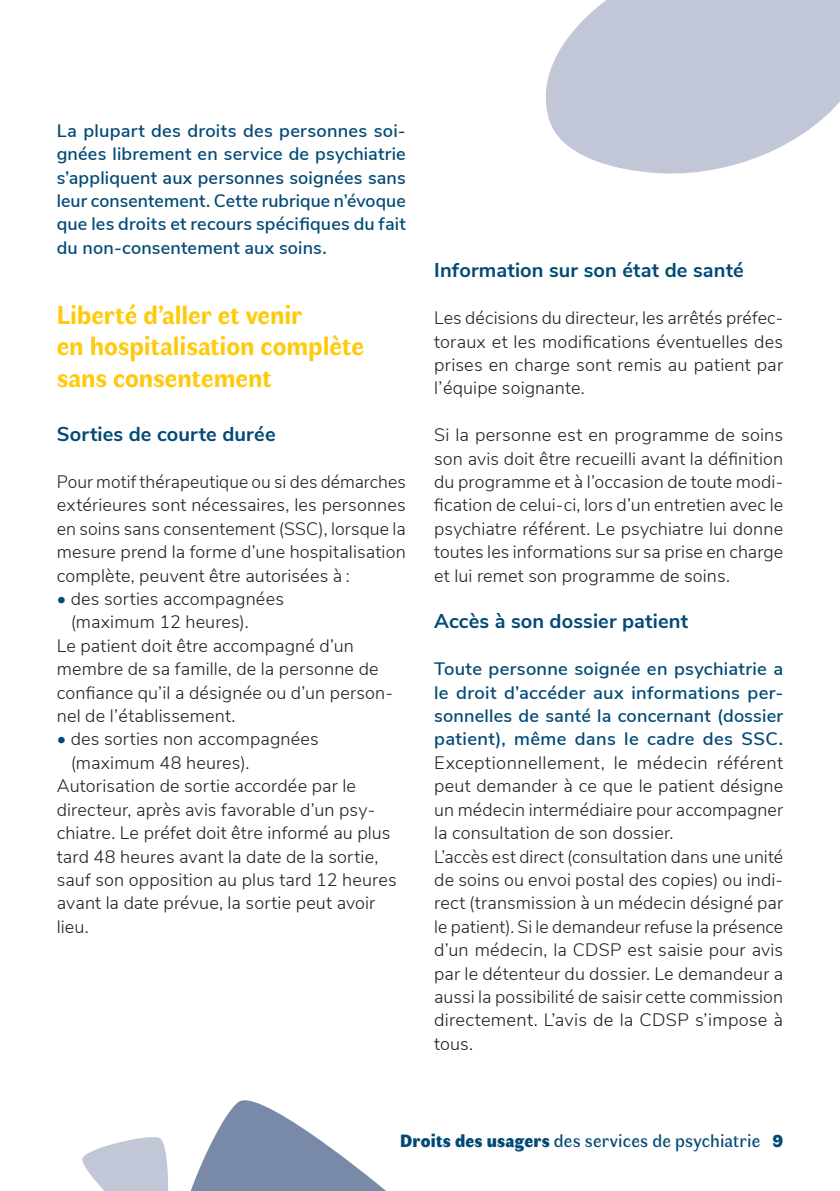
<style>
.page{position:relative;width:840px;height:1191px;background:#fff}
.page>*{position:absolute;margin:0;border:0;box-sizing:border-box;transform-origin:0 0}
.t1{font:700 26px/31.2px "Faune Text";letter-spacing:-.005em;color:#feca0a}
.t2{font:700 20px "Nunito Sans";letter-spacing:.01em;color:#014976}
.t3{font:300 18px/23.4px "Nunito Sans";letter-spacing:.005em;color:#231f20;text-align:justify}
.t4{font:600 18px/23.4px "Nunito Sans";letter-spacing:.01em;color:#014976;text-align:justify}
.t5{font:18px "Faune Text";letter-spacing:.01em;color:#014976}
.s1{color:#014976}
.s2{font-family:"Faune Display";font-weight:900}
</style>
<div class="page">
<svg style="left:82px;top:1100px;width:304px;height:91px"></svg>
<svg style="left:545px;top:0;width:294px;height:174px;fill:#c1c7d7"></svg>
<p class="t4" style="left:57px;top:118px;width:350px">La plupart des droits des personnes soi&shy;gnées librement en service de psychiatrie s’appliquent aux personnes soignées sans leur consentement. Cette rubrique n’évoque que les droits et recours spécifiques du fait du non-consentement aux soins.</p>
<h1 class="t1" style="left:57px;top:298px;width:308px">Liberté d’aller et venir<br>en hospitalisation complète sans consentement</h1>
<p class="t2" style="left:57px;top:419px;width:220px">Sorties de courte durée</p>
<p class="t3" style="left:57px;top:469px;width:350px">Pour motif thérapeutique ou si des démarches extérieures sont nécessaires, les personnes en soins sans consentement (SSC), lorsque la mesure prend la forme d’une hospitalisation complète, peuvent être autorisées à :</p>
<p class="t3" style="left:57px;top:586px;width:228px"><span class="s1">•</span> des sorties accompagnées</p>
<p class="t3" style="left:71px;top:609px;width:179px">(maximum 12 heures).</p>
<p class="t3" style="left:57px;top:633px;width:298px">Le patient doit être accompagné d’un</p>
<p class="t3" style="left:57px;top:656px;width:323px">membre de sa famille, de la personne de</p>
<p class="t3" style="left:57px;top:679px;width:337px">confiance qu’il a désignée ou d’un person-</p>
<p class="t3" style="left:57px;top:703px;width:180px">nel de l’établissement.</p>
<p class="t3" style="left:57px;top:726px;width:263px"><span class="s1">•</span> des sorties non accompagnées</p>
<p class="t3" style="left:71px;top:750px;width:180px">(maximum 48 heures).</p>
<p class="t3" style="left:57px;top:773px;width:300px">Autorisation de sortie accordée par le</p>
<p class="t3" style="left:57px;top:796px;width:320px">directeur, après avis favorable d’un psy-</p>
<p class="t3" style="left:57px;top:820px;width:335px">chiatre. Le préfet doit être informé au plus</p>
<p class="t3" style="left:57px;top:843px;width:323px">tard 48 heures avant la date de la sortie,</p>
<p class="t3" style="left:57px;top:867px;width:341px">sauf son opposition au plus tard 12 heures</p>
<p class="t3" style="left:57px;top:890px;width:320px">avant la date prévue, la sortie peut avoir</p>
<p class="t3" style="left:57px;top:913px;width:34px">lieu.</p>
<p class="t2" style="left:434px;top:256px;width:311px">Information sur son état de santé</p>
<p class="t3" style="left:434px;top:305px;width:350px">Les décisions du directeur, les arrêtés préfec&shy;toraux et les modifications éventuelles des prises en charge sont remis au patient par l’équipe soignante.</p>
<p class="t3" style="left:434px;top:422px;width:350px">Si la personne est en programme de soins son avis doit être recueilli avant la définition du programme et à l’occasion de toute modi&shy;fication de celui-ci, lors d’un entretien avec le psychiatre référent. Le psychiatre lui donne toutes les informations sur sa prise en charge et lui remet son programme de soins.</p>
<p class="t2" style="left:434px;top:607px;width:255px">Accès à son dossier patient</p>
<p class="t4" style="left:434px;top:656px;width:350px">Toute personne soignée en psychiatrie a le droit d’accéder aux informations per&shy;sonnelles de santé la concernant (dossier patient), même dans le cadre des SSC.</p>
<p class="t3" style="left:434px;top:750px;width:350px;text-align:left">Exceptionnellement, le médecin référent peut demander à ce que le patient désigne un médecin intermédiaire pour accompagner la consultation de son dossier.<br>L’accès est direct (consultation dans une unité de soins ou envoi postal des copies) ou indi&shy;rect (transmission à un médecin désigné par le patient). Si le demandeur refuse la présence d’un médecin, la CDSP est saisie pour avis par le détenteur du dossier. Le demandeur a aussi la possibilité de saisir cette commission directement. L’avis de la CDSP s’impose à tous.</p>
<p class="t5" style="left:400px;top:1129px;width:384px"><span class="s2">Droits des usagers</span> des services de psychiatrie <span class="s2">9</span></p>
</div>
